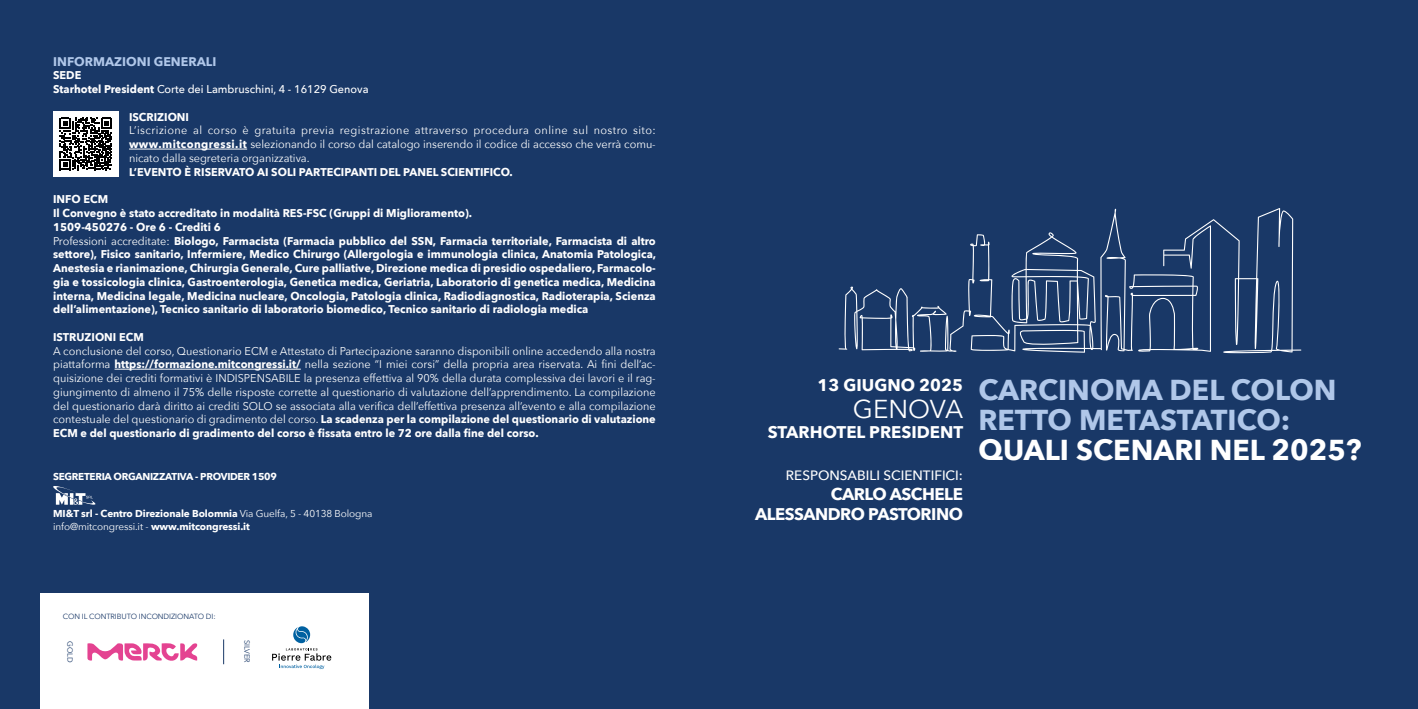
<style>
.page{position:relative;width:1418px;height:709px;background:#fff}
.page>*{position:absolute;margin:0;border:0;box-sizing:border-box;transform-origin:0 0}
.t1{font:700 28.75px/30px "Avenir Next";color:#b0c7e9}
.t2{font:700 28.75px "Avenir Next";color:#fff}
.t3{font:25.88px "Avenir Next";color:#fff}
.t4{font:700 16.88px/20.2px "Avenir Next";letter-spacing:-.03em;color:#fff;text-align:right}
.t5{font:700 16.88px "Avenir Next";color:#fff}
.t6{font:500 13.5px "Avenir Next";color:#fff}
.t7{font:700 12.5px "Avenir Next";color:#b0c7e9}
.t8{font:11.25px/13.8px "Avenir Next";color:#fff;text-align:justify}
.t9{font:700 11.25px/13.8px "Avenir Next";color:#fff}
.t10{font:500 11.25px/13.8px "Avenir Next";color:#fff}
.t11{font:700 10px/12.5px "Avenir Next";letter-spacing:-.01em;color:#fff}
.t12{font:700 10px "Avenir Next";letter-spacing:-.03em;color:#fff}
.t13{font:7.5px "Avenir Next";letter-spacing:-.01em;color:#193867}
.s1{font-weight:700}
.s2{font-weight:400}
</style>
<div class="page">
<div style="left:0;top:0;width:1417px;height:709px;background:#193867"></div>
<hr style="left:129px;top:149px;width:118px;height:1px;background:#fff">
<hr style="left:115px;top:369px;width:186px;height:1px;background:#fff">
<div style="left:53px;top:111px;width:65px;height:65px;background:#fff"></div>
<svg style="left:60px;top:118px;width:52px;height:52px"></svg>
<svg style="left:53px;top:486px;width:43px;height:19px"></svg>
<svg style="left:838px;top:208px;width:463px;height:145px"></svg>
<div style="left:40px;top:593px;width:329px;height:116px;background:#fff"></div>
<svg style="left:87px;top:643px;width:110px;height:17px"></svg>
<svg style="left:272px;top:626px;width:59px;height:43px"></svg>
<svg style="left:223px;top:639px;width:1px;height:25px"></svg>
<p class="t7" style="left:53px;top:54px;width:165px">INFORMAZIONI GENERALI</p>
<p class="t10" style="left:53px;top:69px;width:317px"><span class="s1">SEDE<br>Starhotel President</span> Corte dei Lambruschini, 4 - 16129 Genova</p>
<p class="t9" style="left:129px;top:110px;width:61px">ISCRIZIONI</p>
<p class="t8" style="left:129px;top:124px;width:528px">L’iscrizione al corso è gratuita previa registrazione attraverso procedura online sul nostro sito: <span class="s1">www.mitcongressi.it</span> selezionando il corso dal catalogo inserendo il codice di accesso che verrà comu&shy;nicato dalla segreteria organizzativa.</p>
<p class="t9" style="left:129px;top:165px;width:385px">L’EVENTO È RISERVATO AI SOLI PARTECIPANTI DEL PANEL SCIENTIFICO.</p>
<p class="t9" style="left:53px;top:192px;width:604px">INFO ECM<br>Il Convegno è stato accreditato in modalità RES-FSC (Gruppi di Miglioramento).<br>1509-450276 - Ore 6 - Crediti 6<br><span class="s2">Professioni accreditate:</span> Biologo, Farmacista (Farmacia pubblico del SSN, Farmacia territoriale, Farmacista di altro settore), Fisico sanitario, Infermiere, Medico Chirurgo (Allergologia e immunologia clinica, Anatomia Patologica, Anestesia e rianimazione, Chirurgia Generale, Cure palliative, Direzione medica di presidio ospedaliero, Farmacolo&shy;gia e tossicologia clinica, Gastroenterologia, Genetica medica, Geriatria, Laboratorio di genetica medica, Medicina interna, Medicina legale, Medicina nucleare, Oncologia, Patologia clinica, Radiodiagnostica, Radioterapia, Scienza dell’alimentazione), Tecnico sanitario di laboratorio biomedico, Tecnico sanitario di radiologia medica</p>
<p class="t9" style="left:53px;top:330px;width:92px">ISTRUZIONI ECM</p>
<p class="t8" style="left:53px;top:344px;width:604px">A conclusione del corso, Questionario ECM e Attestato di Partecipazione saranno disponibili online accedendo alla nostra piattaforma <span class="s1">https://formazione.mitcongressi.it/</span> nella sezione “I miei corsi” della propria area riservata. Ai fini dell’ac&shy;quisizione dei crediti formativi è INDISPENSABILE la presenza effettiva al 90% della durata complessiva dei lavori e il rag&shy;giungimento di almeno il 75% delle risposte corrette al questionario di valutazione dell’apprendimento. La compilazione del questionario darà diritto ai crediti SOLO se associata alla verifica dell’effettiva presenza all’evento e alla compilazione contestuale del questionario di gradimento del corso. <span class="s1">La scadenza per la compilazione del questionario di valutazione ECM e del questionario di gradimento del corso è fissata entro le 72 ore dalla fine del corso.</span></p>
<p class="t12" style="left:53px;top:470px;width:225px">SEGRETERIA ORGANIZZATIVA - PROVIDER 1509</p>
<p class="t11" style="left:53px;top:507px;width:321px">MI&amp;T srl - Centro Direzionale Bolomnia <span class="s2">Via Guelfa, 5 - 40138 Bologna info@mitcongressi.it -</span> www.mitcongressi.it</p>
<p class="t13" style="left:63px;top:611px;width:154px">CON IL CONTRIBUTO INCONDIZIONATO DI:</p>
<p class="t13" style="left:75px;top:641px;width:23px;rotate:90deg">GOLD</p>
<p class="t13" style="left:252px;top:639px;width:24px;rotate:90deg">SILVER</p>
<h3 class="t5" style="left:817px;top:375px;width:147px">13 GIUGNO 2025</h3>
<h2 class="t3" style="left:853px;top:393px;width:112px">GENOVA</h2>
<h3 class="t5" style="left:767px;top:422px;width:197px">STARHOTEL PRESIDENT</h3>
<p class="t6" style="left:786px;top:467px;width:178px">RESPONSABILI SCIENTIFICI:</p>
<h3 class="t4" style="left:755px;top:484px;width:209px">CARLO ASCHELE<br>ALESSANDRO PASTORINO</h3>
<h1 class="t1" style="left:978px;top:375px;width:359px">CARCINOMA DEL COLON<br>RETTO METASTATICO:</h1>
<h1 class="t2" style="left:978px;top:432px;width:385px">QUALI SCENARI NEL 2025?</h1>
</div>
